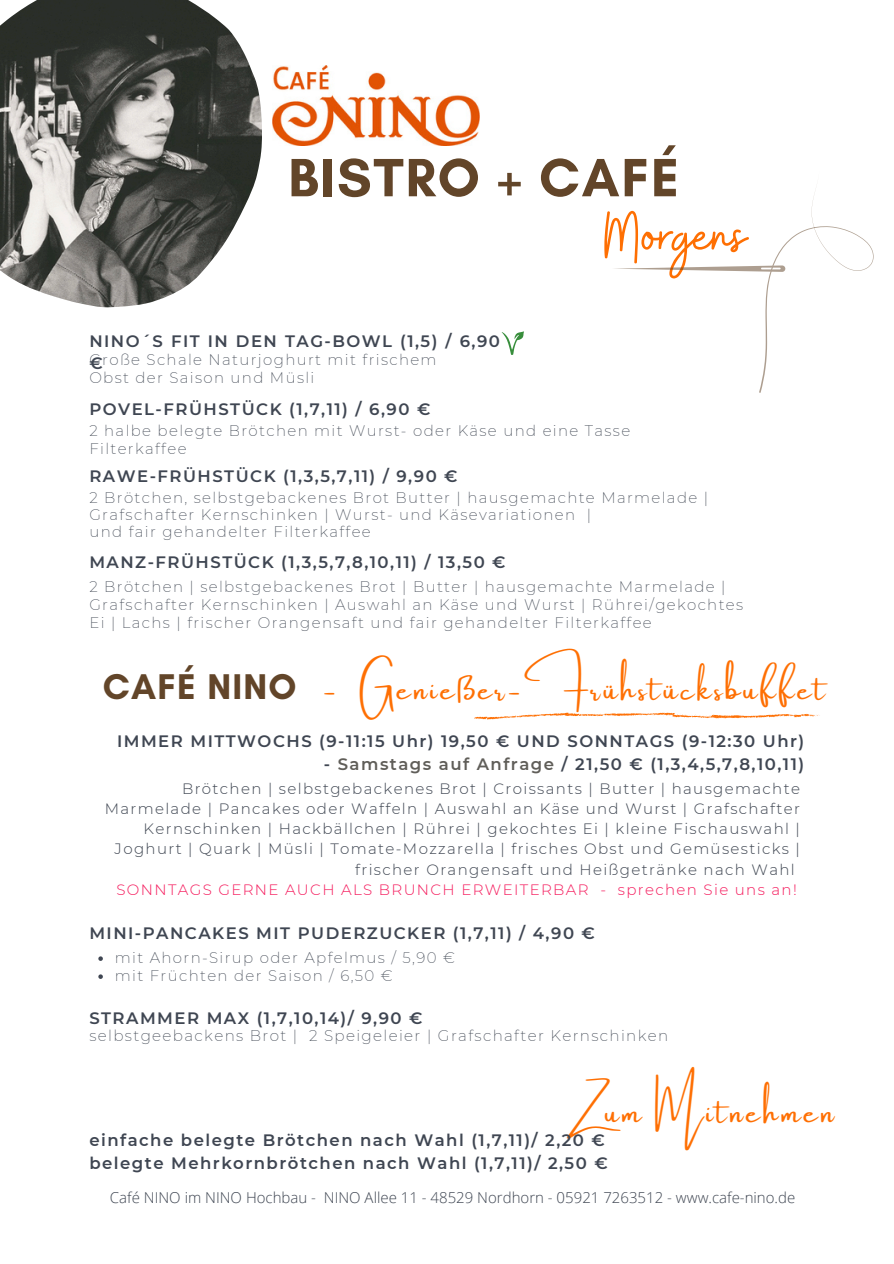
<style>
.page{position:relative;width:894px;height:1264px;background:#fff}
.page>*{position:absolute;margin:0;border:0;box-sizing:border-box;transform-origin:0 0}
.t1{font:65.55px "Buffalo";color:#fe6f03}
.t2{font:700 54.9px "Glacial Indifference";letter-spacing:.035em;color:#624529}
.t3{font:700 36.45px "Glacial Indifference";letter-spacing:.035em;color:#624529}
.t4{font:30.15px "Amsterdam One";letter-spacing:.1em;color:#fe6f03}
.t5{font:600 16.5px/22.5px "Montserrat";letter-spacing:.09em;color:#3f4652}
.t6{font:200 15.15px "Montserrat";letter-spacing:.09em;color:#3f4652}
.t7{font:200 15px/18px "Montserrat";letter-spacing:.09em;color:#3f4652}
.t8{font:300 15px "Montserrat";letter-spacing:.09em;color:#3f4652}
.t9{font:300 15px "Open Sans";color:#3f4652}
.t10{font:300 15px "Montserrat";letter-spacing:.09em;color:#f51b5d}
.s1{color:#605e59}
</style>
<div class="page">
<svg style="left:501px;top:331px;width:23px;height:24px"></svg>
<img style="left:0;top:0;width:261px;height:307px">
<img style="left:272px;top:65px;width:207px;height:80px">
<svg style="left:474px;top:712px;width:346px;height:8px"></svg>
<svg style="left:614px;top:192px;width:259px;height:201px"></svg>
<svg style="left:98px;top:956px;width:5px;height:4px"></svg>
<svg style="left:98px;top:974px;width:5px;height:4px"></svg>
<p class="t2" style="left:288px;top:144px;width:392px">BISTRO + CAFÉ</p>
<p class="t5" style="left:89px;top:329px;width:412px">NINO´S FIT IN DEN TAG-BOWL (1,5) / 6,90 €</p>
<h3 class="t7" style="left:89px;top:351px;width:348px">Große Schale Naturjoghurt mit frischem</h3>
<h4 class="t7" style="left:89px;top:369px;width:226px">Obst der Saison und Müsli</h4>
<h2 class="t1" style="left:604px;top:193px;width:143px">Morgens</h2>
<p class="t5" style="left:89px;top:398px;width:342px">POVEL-FRÜHSTÜCK (1,7,11) / 6,90 €</p>
<p class="t7" style="left:89px;top:421px;width:542px">2 halbe belegte Brötchen mit Wurst- oder Käse und eine Tasse<br>Filterkaffee</p>
<p class="t5" style="left:89px;top:465px;width:370px">RAWE-FRÜHSTÜCK (1,3,5,7,11) / 9,90 €</p>
<p class="t7" style="left:89px;top:488px;width:620px">2 Brötchen, selbstgebackenes Brot Butter | hausgemachte Marmelade |</p>
<p class="t7" style="left:89px;top:505px;width:503px">Grafschafter Kernschinken | Wurst- und Käsevariationen |</p>
<h5 class="t7" style="left:89px;top:522px;width:283px">und fair gehandelter Filterkaffee</h5>
<p class="t5" style="left:89px;top:550px;width:418px">MANZ-FRÜHSTÜCK (1,3,5,7,8,10,11) / 13,50 €</p>
<h5 class="t7" style="left:89px;top:577px;width:637px">2 Brötchen | selbstgebackenes Brot | Butter | hausgemachte Marmelade |</h5>
<p class="t7" style="left:89px;top:595px;width:655px">Grafschafter Kernschinken | Auswahl an Käse und Wurst | Rührei/gekochtes<br>Ei | Lachs | frischer Orangensaft und fair gehandelter Filterkaffee</p>
<p class="t3" style="left:103px;top:664px;width:195px">CAFÉ NINO</p>
<h1 class="t4" style="left:323px;top:672px;width:504px">- Genießer-Frühstücksbuffet</h1>
<h5 class="t5" style="left:117px;top:730px;width:688px">IMMER MITTWOCHS (9-11:15 Uhr) 19,50 € UND SONNTAGS (9-12:30 Uhr)</h5>
<h5 class="t5" style="left:324px;top:752px;width:481px">- <span class="s1">Samstags auf Anfrage</span> / 21,50 € (1,3,4,5,7,8,10,11)</h5>
<p class="t8" style="left:182px;top:779px;width:619px">Brötchen | selbstgebackenes Brot | Croissants | Butter | hausgemachte</p>
<p class="t8" style="left:105px;top:799px;width:696px">Marmelade | Pancakes oder Waffeln | Auswahl an Käse und Wurst | Grafschafter</p>
<p class="t8" style="left:143px;top:819px;width:657px">Kernschinken | Hackbällchen | Rührei | gekochtes Ei | kleine Fischauswahl |</p>
<p class="t8" style="left:115px;top:840px;width:686px">Joghurt | Quark | Müsli | Tomate-Mozzarella | frisches Obst und Gemüsesticks |</p>
<p class="t8" style="left:355px;top:860px;width:441px">frischer Orangensaft und Heißgetränke nach Wahl</p>
<p class="t10" style="left:116px;top:880px;width:681px">SONNTAGS GERNE AUCH ALS BRUNCH ERWEITERBAR - sprechen Sie uns an!</p>
<p class="t5" style="left:89px;top:922px;width:507px">MINI-PANCAKES MIT PUDERZUCKER (1,7,11) / 4,90 €</p>
<h5 class="t7" style="left:115px;top:948px;width:341px">mit Ahorn-Sirup oder Apfelmus / 5,90 €</h5>
<p class="t7" style="left:115px;top:966px;width:279px">mit Früchten der Saison / 6,50 €</p>
<p class="t5" style="left:89px;top:1007px;width:335px">STRAMMER MAX (1,7,10,14)/ 9,90 €</p>
<h5 class="t6" style="left:89px;top:1026px;width:580px">selbstgeebackens Brot | 2 Speigeleier | Grafschafter Kernschinken</h5>
<p class="t4" style="left:567px;top:1095px;width:268px">Zum Mitnehmen</p>
<h6 class="t5" style="left:89px;top:1128px;width:520px">einfache belegte Brötchen nach Wahl (1,7,11)/ 2,20 € belegte Mehrkornbrötchen nach Wahl (1,7,11)/ 2,50 €</h6>
<h5 class="t9" style="left:110px;top:1187px;width:686px">Café NINO im NINO Hochbau - NINO Allee 11 - 48529 Nordhorn - 05921 7263512 - www.cafe-nino.de</h5>
</div>
